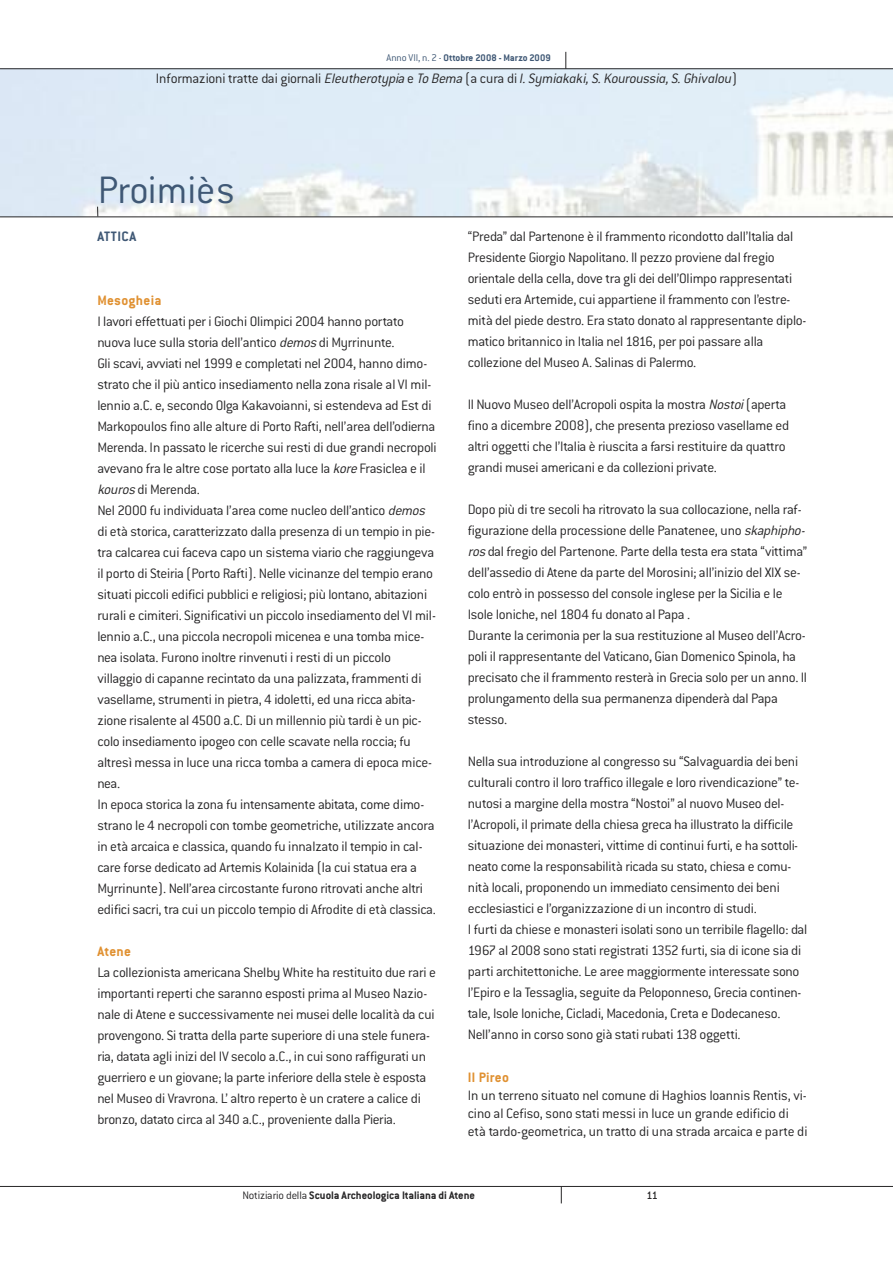
<style>
.page{position:relative;width:893px;height:1263px;background:#fff}
.page>*{position:absolute;margin:0;border:0;box-sizing:border-box;transform-origin:0 0}
.t1{font:300 42px "Conduit ITC Hel";color:#3f5875}
.t2{font:300 15px/21px "Conduit ITC Hel";letter-spacing:-.02em;color:#272627}
.t3{font:700 15px "Conduit ITC Hel";letter-spacing:.025em;color:#e09132}
.t4{font:700 15px "Conduit ITC Hel";letter-spacing:.025em;color:#3f5875}
.t5{font:700 12px "Conduit ITC Hel";color:#272627}
.t6{font:500 12px "Conduit ITC Hel";color:#272627}
.t7{font:700 10.5px "Conduit ITC Hel";color:#3f5875}
.s1{font-weight:300;font-size:10.8px}
.s2{font-style:italic}
.s3{font-family:"Lucida Grande";font-weight:400;font-size:12px}
.s4{font-weight:300}
</style>
<div class="page">
<img style="left:0;top:69px;width:893px;height:148px">
<hr style="left:0;top:1186px;width:893px;height:1px;background:#272627">
<svg style="left:561px;top:1187px;width:1px;height:16px"></svg>
<hr style="left:0;top:68px;width:893px;height:1px;background:#272627">
<svg style="left:565px;top:52px;width:1px;height:17px"></svg>
<hr style="left:0;top:217px;width:893px;height:1px;background:#272627">
<p class="t7" style="left:386px;top:52px;width:166px"><span class="s1">Anno VIΙ, n. 2 -</span> Ottobre 2008 - Marzo 2009</p>
<p class="t2" style="left:156px;top:68px;width:583px">Informazioni tratte dai giornali <span class="s2">Eleutherotypia</span>e <span class="s2">ToBema</span>(a cura di <span class="s2">I. Symiakaki, S. Kouroussia, S. Ghivalou</span>)</p>
<h1 class="t1" style="left:98px;top:169px;width:139px">Proimiès</h1>
<p class="t4" style="left:97px;top:228px;width:40px">ATTICA</p>
<p class="t3" style="left:97px;top:292px;width:66px">Mesogheia</p>
<p class="t2" style="left:97px;top:311px;width:341px">I lavori effettuati per i Giochi Olimpici 2004 hanno portato nuova luce sulla storia dell’antico <span class="s2">demos</span>di Myrrinunte.<br>Gli scavi, avviati nel 1999 e completati nel 2004, hanno dimo&shy;strato che il più antico insediamento nella zona risale al VI mil&shy;lennio a.C. e, secondo Olga Kakavoianni, si estendeva ad Est di Markopoulos fino alle alture di Porto Rafti, nell’area dell’odierna Merenda. In passato le ricerche sui resti di due grandi necropoli avevano fra le altre cose portato alla luce la <span class="s2">kore</span>Frasiclea e il <span class="s2">kouros</span>di Merenda.<br>Nel 2000 fu individuata l’area come nucleo dell’antico <span class="s2">demos </span>di età storica, caratterizzato dalla presenza di un tempio in pie&shy;tra calcarea cui faceva capo un sistema viario che raggiungeva il porto di Steiria (Porto Rafti). Nelle vicinanze del tempio erano situati piccoli edifici pubblici e religiosi; più lontano, abitazioni rurali e cimiteri. Significativi un piccolo insediamento del VI mil&shy;lennio a.C., una piccola necropoli micenea e una tomba mice&shy;nea isolata. Furono inoltre rinvenuti i resti di un piccolo villaggio di capanne recintato da una palizzata, frammenti di vasellame, strumenti in pietra, 4 idoletti, ed una ricca abita&shy;zione risalente al 4500 a.C. Di un millennio più tardi è un pic&shy;colo insediamento ipogeo con celle scavate nella roccia; fu altres<span class="s3">ì</span> messa in luce una ricca tomba a camera di epoca mice&shy;nea.<br>In epoca storica la zona fu intensamente abitata, come dimo&shy;strano le 4 necropoli con tombe geometriche, utilizzate ancora in età arcaica e classica, quando fu innalzato il tempio in cal&shy;care forse dedicato ad Artemis Kolainida (la cui statua era a Myrrinunte). Nell’area circostante furono ritrovati anche altri edifici sacri, tra cui un piccolo tempio di Afrodite di età classica.</p>
<p class="t3" style="left:97px;top:943px;width:35px">Atene</p>
<p class="t2" style="left:97px;top:962px;width:340px">La collezionista americana Shelby White ha restituito due rari e importanti reperti che saranno esposti prima al Museo Nazio&shy;nale di Atene e successivamente nei musei delle località da cui provengono. Si tratta della parte superiore di una stele funera&shy;ria, datata agli inizi del IV secolo a.C., in cui sono raffigurati un guerriero e un giovane; la parte inferiore della stele è esposta nel Museo di Vravrona. L’ altro reperto è un cratere a calice di bronzo, datato circa al 340 a.C., proveniente dalla Pieria.</p>
<p class="t2" style="left:468px;top:226px;width:340px">“Preda” dal Partenone è il frammento ricondotto dall’Italia dal Presidente Giorgio Napolitano. Il pezzo proviene dal fregio orientale della cella, dove tra gli dei dell’Olimpo rappresentati seduti era Artemide, cui appartiene il frammento con l’estre&shy;mità del piede destro. Era stato donato al rappresentante diplo&shy;matico britannico in Italia nel 1816, per poi passare alla collezione del Museo A. Salinas di Palermo.</p>
<p class="t2" style="left:468px;top:394px;width:323px">Il Nuovo Museo dell’Acropoli ospita la mostra <span class="s2">Nostoi</span>(aperta fino a dicembre 2008), che presenta prezioso vasellame ed altri oggetti che l’Italia è riuscita a farsi restituire da quattro grandi musei americani e da collezioni private.</p>
<p class="t2" style="left:468px;top:499px;width:342px">Dopo più di tre secoli ha ritrovato la sua collocazione, nella raf&shy;figurazione della processione delle Panatenee, uno <span class="s2">skaphipho&shy;ros</span>dal fregio del Partenone. Parte della testa era stata “vittima” dell’assedio di Atene da parte del Morosini; all’inizio del XIX se&shy;colo entr<span class="s3">ò</span> in possesso del console inglese per la Sicilia e le Isole Ioniche, nel 1804 fu donato al Papa .<br>Durante la cerimonia per la sua restituzione al Museo dell’Acro&shy;poli il rappresentante del Vaticano, Gian Domenico Spinola, ha precisato che il frammento resterà in Grecia solo per un anno. Il prolungamento della sua permanenza dipenderà dal Papa stesso.</p>
<p class="t2" style="left:468px;top:751px;width:341px">Nella sua introduzione al congresso su “Salvaguardia dei beni culturali contro il loro traffico illegale e loro rivendicazione” te&shy;nutosi a margine della mostra “Nostoi” al nuovo Museo del&shy;l’Acropoli, il primate della chiesa greca ha illustrato la difficile situazione dei monasteri, vittime di continui furti, e ha sottoli&shy;neato come la responsabilità ricada su stato, chiesa e comu&shy;nità locali, proponendo un immediato censimento dei beni ecclesiastici e l’organizzazione di un incontro di studi.<br>I furti da chiese e monasteri isolati sono un terribile flagello: dal 1967 al 2008 sono stati registrati 1352 furti, sia di icone sia di parti architettoniche. Le aree maggiormente interessate sono l’Epiro e la Tessaglia, seguite da Peloponneso, Grecia continen&shy;tale, Isole Ioniche, Cicladi, Macedonia, Creta e Dodecaneso.<br>Nell’anno in corso sono già stati rubati 138 oggetti.</p>
<p class="t3" style="left:468px;top:1069px;width:43px">Il Pireo</p>
<p class="t2" style="left:468px;top:1086px;width:341px;line-height:18px">In un terreno situato nel comune di Haghios Ioannis Rentis, vi&shy;cino al Cefiso, sono stati messi in luce un grande edificio di età tardo-geometrica, un tratto di una strada arcaica e parte di</p>
<p class="t5" style="left:242px;top:1189px;width:234px"><span class="s4">Notiziario della</span> Scuola Archeologica Italiana di Atene</p>
<p class="t6" style="left:646px;top:1189px;width:13px">11</p>
</div>
